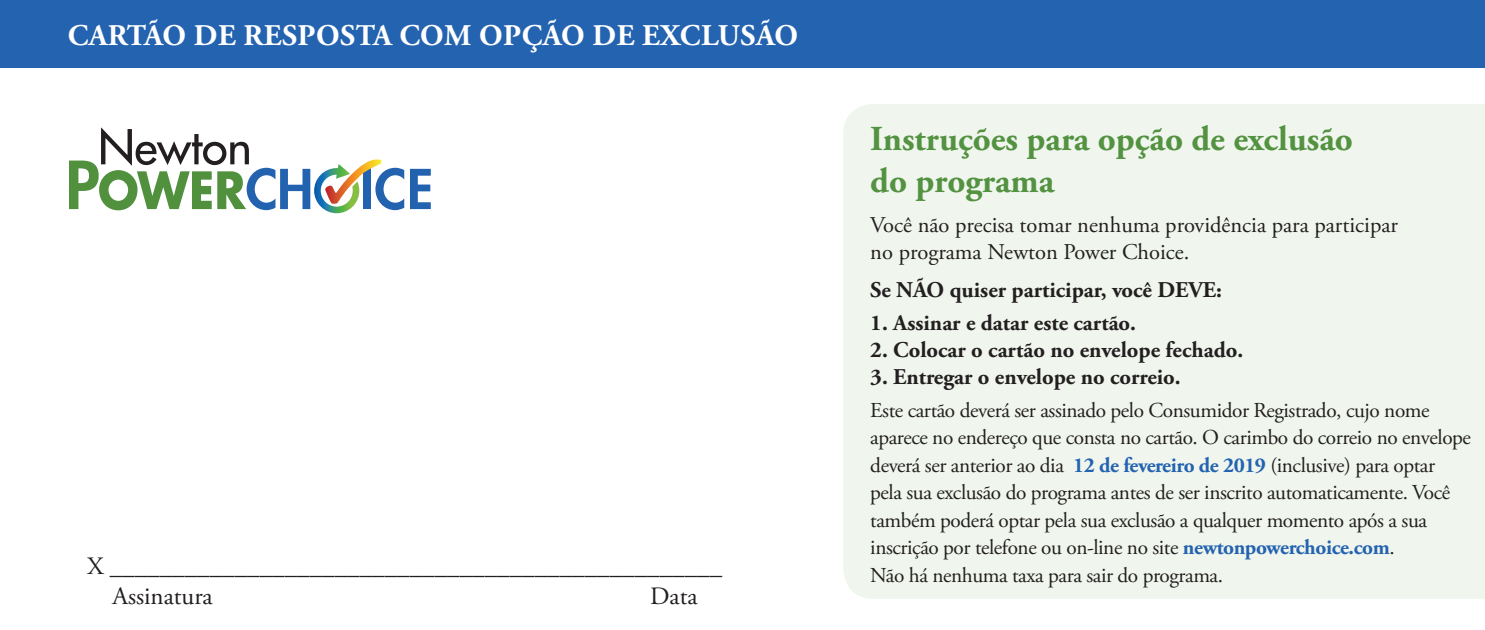
<style>
.page{position:relative;width:1485px;height:630px;background:#fff}
.page>*{position:absolute;margin:0;border:0;box-sizing:border-box;transform-origin:0 0}
.t1{font:700 35px/42px "Adobe Garamond Pro";color:#539241}
.t2{font:700 30px "Adobe Garamond Pro";letter-spacing:.015em;color:#fff}
.t3{font:25px "Adobe Garamond Pro";color:#231f20}
.t4{font:700 22.5px "Adobe Garamond Pro";color:#231f20}
.t5{font:22.5px/27px "Adobe Garamond Pro";color:#231f20}
.t6{font:21.25px/27.5px "Adobe Garamond Pro";letter-spacing:-.02em;color:#231f20}
.s1{font-weight:700;color:#2463b0}
</style>
<div class="page">
<div style="left:843px;top:104px;width:642px;height:495px;background:#f0f6ee"></div>
<div style="left:0;top:0;width:1485px;height:68px;background:#2463b0"></div>
<svg style="left:410px;top:169px;width:21px;height:40px"></svg>
<svg style="left:69px;top:127px;width:335px;height:86px"></svg>
<h2 class="t2" style="left:68px;top:18px;width:732px">CARTÃO DE RESPOSTA COM OPÇÃO DE EXCLUSÃO</h2>
<h1 class="t1" style="left:870px;top:119px;width:484px">Instruções para opção de exclusão do programa</h1>
<p class="t5" style="left:870px;top:212px;width:529px">Você não precisa tomar nenhuma providência para participar no programa Newton Power Choice.</p>
<p class="t4" style="left:870px;top:277px;width:353px">Se NÃO quiser participar, você DEVE:</p>
<p class="t4" style="left:870px;top:310px;width:267px">1. Assinar e datar este cartão.</p>
<p class="t4" style="left:870px;top:337px;width:374px">2. Colocar o cartão no envelope fechado.</p>
<p class="t4" style="left:870px;top:364px;width:312px">3. Entregar o envelope no correio.</p>
<p class="t6" style="left:870px;top:397px;width:602px">Este cartão deverá ser assinado pelo Consumidor Registrado, cujo nome aparece no endereço que consta no cartão. O carimbo do correio no envelope deverá ser anterior ao dia <span class="s1">12 de fevereiro de 2019</span> (inclusive) para optar pela sua exclusão do programa antes de ser inscrito automaticamente. Você também poderá optar pela sua exclusão a qualquer momento após a sua inscrição por telefone ou on-line no site <span class="s1">newtonpowerchoice.com</span>.</p>
<p class="t3" style="left:88px;top:551px;width:636px">X _________________________________________________</p>
<p class="t6" style="left:870px;top:562px;width:354px">Não há nenhuma taxa para sair do programa.</p>
<p class="t3" style="left:112px;top:581px;width:102px">Assinatura</p>
<p class="t3" style="left:650px;top:581px;width:49px">Data</p>
</div>
